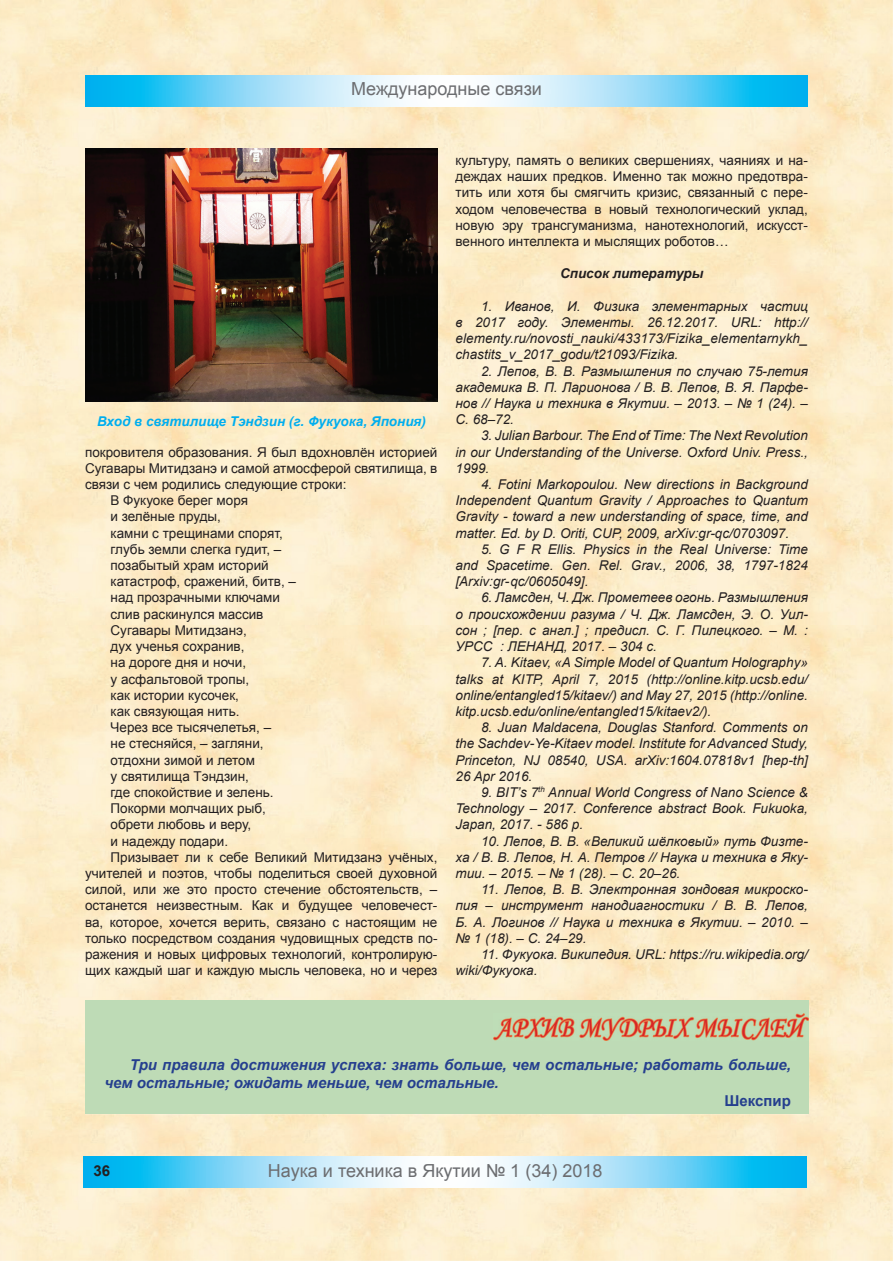
<style>
.page{position:relative;width:893px;height:1263px;background:#fff}
.page>*{position:absolute;margin:0;border:0;box-sizing:border-box;transform-origin:0 0}
.t1{font:18px "Arial";color:#6c6d70}
.t2{font:italic 700 15px/18px "Arial";color:#253f8e}
.t3{font:700 15px "Arial";color:#253f8e}
.t4{font:700 15px "Arial";color:#231f20}
.t5{font:italic 13.5px/16.2px "Arial";color:#231f20;text-align:justify}
.t6{font:13.5px/16.2px "Arial";color:#231f20;text-align:justify}
.t7{font:italic 700 13.5px "Arial";color:#00aeef}
.t8{font:italic 700 13.5px "Arial";color:#231f20}
</style>
<div class="page">
<img style="left:0;top:0;width:893px;height:1261px">
<svg style="left:86px;top:76px;width:721px;height:30px"></svg>
<svg style="left:84px;top:1157px;width:723px;height:30px"></svg>
<img style="left:85px;top:149px;width:352px;height:253px">
<div style="left:85px;top:1000px;width:723px;height:114px;background:#bedbb6"></div>
<img style="left:494px;top:1014px;width:314px;height:26px">
<h1 class="t1" style="left:351px;top:77px;width:192px">Международные связи</h1>
<p class="t7" style="left:97px;top:412px;width:330px">Вход в святилище Тэндзин (г. Фукуока, Япония)</p>
<p class="t6" style="left:85px;top:444px;width:354px">покровителя образования. Я был вдохновлён историей</p>
<p class="t6" style="left:85px;top:460px;width:354px">Сугавары Митидзанэ и самой атмосферой святилища, в</p>
<p class="t6" style="left:85px;top:476px;width:263px">связи с чем родились следующие строки:</p>
<p class="t6" style="left:111px;top:493px;width:139px">В Фукуоке берег моря</p>
<p class="t6" style="left:111px;top:509px;width:112px">и зелёные пруды,</p>
<p class="t6" style="left:111px;top:525px;width:174px">камни с трещинами спорят,</p>
<p class="t6" style="left:111px;top:541px;width:172px">глубь земли слегка гудит, –</p>
<p class="t6" style="left:111px;top:557px;width:160px">позабытый храм историй</p>
<p class="t6" style="left:111px;top:574px;width:187px">катастроф, сражений, битв, –</p>
<p class="t6" style="left:111px;top:590px;width:171px">над прозрачными ключами</p>
<p class="t6" style="left:111px;top:606px;width:154px">слив раскинулся массив</p>
<p class="t6" style="left:111px;top:622px;width:138px">Сугавары Митидзанэ,</p>
<p class="t6" style="left:111px;top:638px;width:135px">дух ученья сохранив,</p>
<p class="t6" style="left:111px;top:655px;width:137px">на дороге дня и ночи,</p>
<p class="t6" style="left:111px;top:671px;width:140px">у асфальтовой тропы,</p>
<p class="t6" style="left:111px;top:687px;width:130px">как истории кусочек,</p>
<p class="t6" style="left:111px;top:703px;width:131px">как связующая нить.</p>
<p class="t6" style="left:111px;top:719px;width:162px">Через все тысячелетья, –</p>
<p class="t6" style="left:111px;top:736px;width:155px">не стесняйся, – загляни,</p>
<p class="t6" style="left:111px;top:752px;width:146px">отдохни зимой и летом</p>
<p class="t6" style="left:111px;top:768px;width:140px">у святилища Тэндзин,</p>
<p class="t6" style="left:111px;top:784px;width:165px">где спокойствие и зелень.</p>
<p class="t6" style="left:111px;top:800px;width:157px">Покорми молчащих рыб,</p>
<p class="t6" style="left:111px;top:817px;width:142px">обрети любовь и веру,</p>
<p class="t6" style="left:111px;top:833px;width:119px">и надежду подари.</p>
<p class="t6" style="left:111px;top:849px;width:328px">Призывает ли к себе Великий Митидзанэ учёных,</p>
<p class="t6" style="left:85px;top:865px;width:354px">учителей и поэтов, чтобы поделиться своей духовной</p>
<p class="t6" style="left:85px;top:881px;width:354px">силой, или же это просто стечение обстоятельств, –</p>
<p class="t6" style="left:85px;top:898px;width:354px">останется неизвестным. Как и будущее человечест-</p>
<p class="t6" style="left:85px;top:914px;width:354px">ва, которое, хочется верить, связано с настоящим не</p>
<p class="t6" style="left:85px;top:930px;width:354px">только посредством создания чудовищных средств по-</p>
<p class="t6" style="left:85px;top:946px;width:354px">ражения и новых цифровых технологий, контролирую-</p>
<p class="t6" style="left:85px;top:962px;width:354px">щих каждый шаг и каждую мысль человека, но и через</p>
<p class="t6" style="left:455px;top:152px;width:354px">культуру, память о великих свершениях, чаяниях и на&shy;деждах наших предков. Именно так можно предот вра&shy;тить или хотя бы смягчить кризис, связанный с пере&shy;ходом челове чества в новый технологический уклад, новую эру трансгуманизма, нанотехнологий, искусст&shy;венного интел лекта и мыслящих роботов…</p>
<p class="t8" style="left:560px;top:265px;width:145px">Список литературы</p>
<p class="t5" style="left:455px;top:298px;width:354px;text-indent:26px">1. Иванов, И. Физика элементарных частиц в 2017 году. Элементы. 26.12.2017. URL: http:// elementy.ru/novosti_nauki/433173/Fizika_elementarnykh_ chastits_v_2017_godu/t21093/Fizika.</p>
<p class="t5" style="left:455px;top:363px;width:354px;text-indent:26px">2. Лепов, В. В. Размышления по случаю 75-летия академика В. П. Ларионова / В. В. Лепов, В. Я. Парфе&shy;нов // Наука и техника в Якутии. – 2013. – № 1 (24). – С. 68–72.</p>
<p class="t5" style="left:455px;top:428px;width:354px;text-indent:26px">3. Julian Barbour. The End of Time: The Next Revolution in our Understanding of the Universe. Oxford Univ. Press., 1999.</p>
<p class="t5" style="left:455px;top:476px;width:354px;text-indent:26px">4. Fotini Markopoulou. New directions in Background Independent Quantum Gravity / Approaches to Quantum Gravity - toward a new understanding of space, time, and matter. Ed. by D. Oriti, CUP, 2009, arXiv:gr-qc/0703097.</p>
<p class="t5" style="left:455px;top:541px;width:354px;text-indent:26px">5. G F R Ellis. Physics in the Real Universe: Time and Spacetime. Gen. Rel. Grav., 2006, 38, 1797-1824 [Arxiv:gr- qc/0605049].</p>
<p class="t5" style="left:455px;top:590px;width:354px;text-indent:26px">6. Ламсден, Ч. Дж. Прометеев огонь. Размышления о происхождении разума / Ч. Дж. Ламсден, Э. О. Уил&shy;сон ; [пер. с англ.] ; предисл. С. Г. Пилецкого. – М. :<br>УРСС : ЛЕНАНД, 2017. – 304 с.</p>
<p class="t5" style="left:455px;top:655px;width:354px;text-indent:26px">7. A. Kitaev, «A Simple Model оf Quantum Holography» talks at KITP, April 7, 2015 (http://online.kitp.ucsb.edu/ online/entangled15/kitaev/) and May 27, 2015 (http://online. kitp.ucsb.edu/online/entangled15/kitaev2/).</p>
<p class="t5" style="left:455px;top:719px;width:354px;text-indent:26px">8. Juan Maldacena, Douglas Stanford. Comments on the Sachdev-Ye-Kitaev model. Institute for Advanced Study, Princeton, NJ 08540, USA. arXiv:1604.07818v1 [hep-th] 26 Apr 2016.</p>
<p class="t5" style="left:455px;top:784px;width:354px;text-indent:26px">9. BIT’s 7<sup>th</sup> Annual World Congress of Nano Science &amp; Technology – 2017. Conference abstract Book. Fukuoka, Japan, 2017. - 586 p.</p>
<p class="t5" style="left:455px;top:833px;width:354px;text-indent:26px">10. Лепов, В. В. «Великий шёлковый» путь Физте&shy;ха / В. В. Лепов, Н. А. Петров // Наука и техника в Яку&shy;тии. – 2015. – № 1 (28). – С. 20–26.</p>
<p class="t5" style="left:455px;top:881px;width:354px;text-indent:26px">11. Лепов, В. В. Электронная зондовая микроско&shy;пия – инструмент нанодиагностики / В. В. Лепов, Б. А. Логинов // Наука и техника в Якутии. – 2010. – № 1 (18). – С. 24–29.</p>
<p class="t5" style="left:455px;top:946px;width:354px;text-indent:26px">11. Фукуока. Википедия. URL: https://ru.wikipedia.org/ wiki/Фукуока.</p>
<p class="t2" style="left:104px;top:1056px;width:688px;text-indent:26px">Три правила достижения успеха: знать больше, чем остальные; работать больше, чем остальные; ожидать меньше, чем остальные.</p>
<p class="t3" style="left:724px;top:1090px;width:68px">Шекспир</p>
<p class="t4" style="left:94px;top:1161px;width:18px">36</p>
<h1 class="t1" style="left:268px;top:1159px;width:336px">Наука и техника в Якутии № 1 (34) 2018</h1>
</div>
